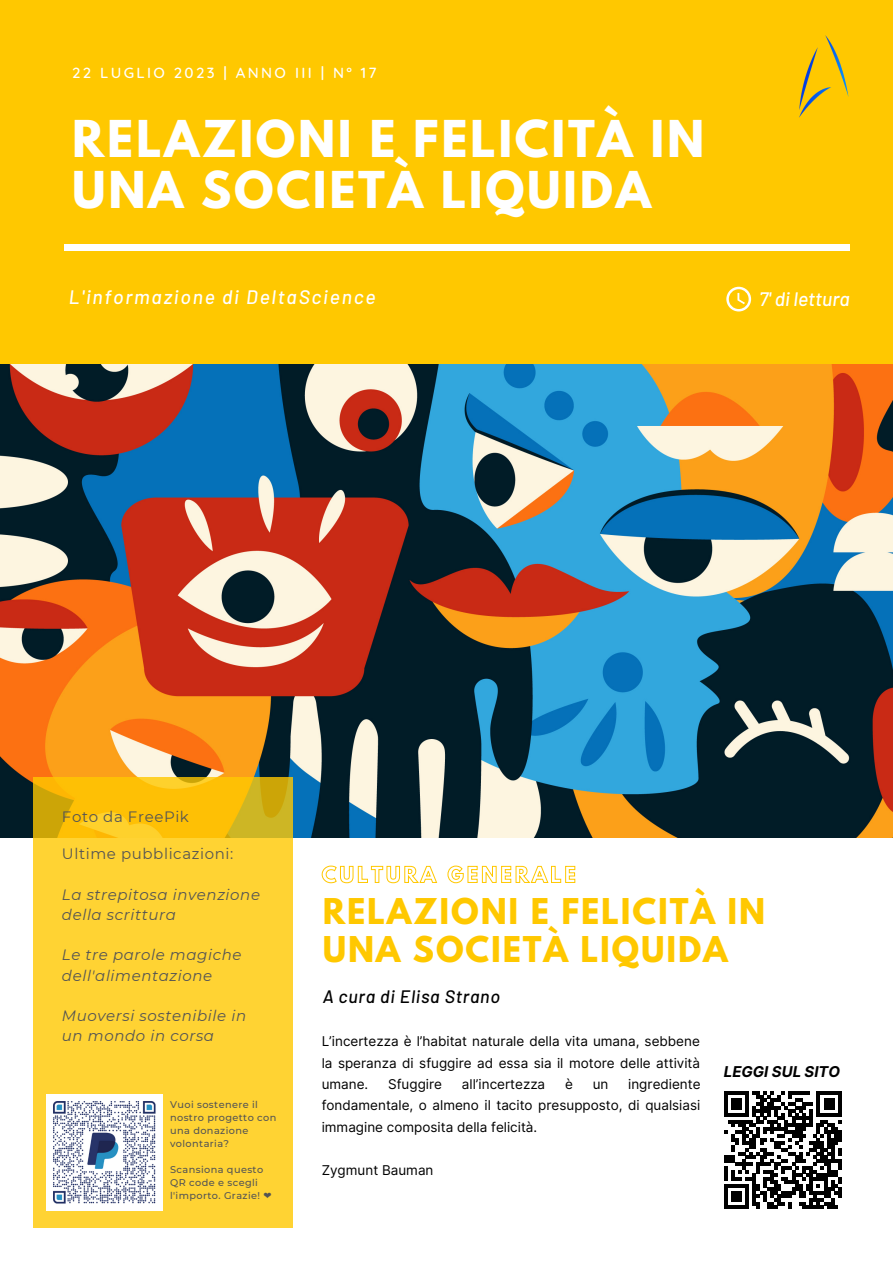
<style>
.page{position:relative;width:893px;height:1264px;background:#fff}
.page>*{position:absolute;margin:0;border:0;box-sizing:border-box;transform-origin:0 0}
.t1{font:700 45px/50.6px "League Spartan";letter-spacing:.06em;color:#fff}
.t2{font:700 31.5px/38.2px "League Spartan";letter-spacing:.06em;color:#ffc800}
.t3{font:italic 500 19.5px "Barlow";letter-spacing:.09em;color:#fff}
.t4{font:italic 500 19.5px "Barlow";color:#fff}
.t5{font:italic 500 18px "Barlow";letter-spacing:.04em;color:#000}
.t6{font:italic 15px/20.2px "Montserrat";letter-spacing:.04em;color:#545454}
.t7{font:15px "Montserrat";letter-spacing:.04em;color:#545454}
.t8{font:500 15px "Quicksand";letter-spacing:.16em;color:#fff}
.t9{font:italic 700 15px "Inter";color:#000}
.t10{font:13.5px/21.3px "Inter";color:#000;text-align:justify}
.t11{font:500 9.75px/13px "Montserrat";letter-spacing:.04em;color:#545454}
.s1{font-family:"DejaVu Sans";font-weight:400}
</style>
<div class="page">
<img style="left:0;top:363px;width:892px;height:474px">
<svg style="left:33px;top:777px;width:260px;height:451px;background:#fccf2d"></svg>
<div style="left:0;top:0;width:892px;height:363px;background:#ffc800"></div>
<div style="left:64px;top:244px;width:785px;height:7px;background:#fff"></div>
<img style="left:799px;top:35px;width:50px;height:83px">
<svg style="left:726px;top:287px;width:25px;height:24px"></svg>
<img style="left:46px;top:1094px;width:116px;height:116px">
<svg style="left:724px;top:1091px;width:117px;height:117px"></svg>
<svg style="left:321px;top:865px;width:254px;height:18px"></svg>
<p class="t8" style="left:72px;top:63px;width:306px">22 LUGLIO 2023 | ANNO III | N° 17</p>
<p class="t1" style="left:72px;top:120px;width:633px">RELAZIONI E FELICITÀ IN<br>UNA SOCIETÀ LIQUIDA</p>
<p class="t3" style="left:69px;top:284px;width:308px">L'informazione di DeltaScience</p>
<p class="t4" style="left:759px;top:287px;width:92px">7' di lettura</p>
<p class="t7" style="left:62px;top:807px;width:128px">Foto da FreePik</p>
<p class="t7" style="left:62px;top:844px;width:173px">Ultime pubblicazioni:</p>
<p class="t6" style="left:62px;top:884px;width:199px">La strepitosa invenzione della scrittura</p>
<p class="t6" style="left:62px;top:944px;width:181px">Le tre parole magiche dell'alimentazione</p>
<p class="t6" style="left:62px;top:1005px;width:186px">Muoversi sostenibile in un mondo in corsa</p>
<p class="t11" style="left:170px;top:1097px;width:108px">Vuoi sostenere il nostro progetto con una donazione volontaria?</p>
<p class="t11" style="left:170px;top:1162px;width:99px">Scansiona questo<br>QR code e scegli l'importo. Grazie! <span class="s1">❤️</span></p>
<p class="t2" style="left:322px;top:896px;width:444px">RELAZIONI E FELICITÀ IN<br>UNA SOCIETÀ LIQUIDA</p>
<p class="t5" style="left:322px;top:985px;width:179px">A cura di Elisa Strano</p>
<p class="t10" style="left:322px;top:1030px;width:380px">L’incertezza è l’habitat naturale della vita umana, sebbene la speranza di sfuggire ad essa sia il motore delle attività umane.</p>
<p class="t9" style="left:723px;top:1062px;width:118px">LEGGI SUL SITO</p>
<p class="t10" style="left:388px;top:1073px;width:55px">Sfuggire</p>
<p class="t10" style="left:462px;top:1073px;width:85px">all’incertezza</p>
<p class="t10" style="left:565px;top:1073px;width:9px">è</p>
<p class="t10" style="left:592px;top:1073px;width:17px">un</p>
<p class="t10" style="left:322px;top:1073px;width:380px;text-indent:306px">ingrediente fondamentale, o almeno il tacito presupposto, di qualsiasi immagine composita della felicità.</p>
<p class="t10" style="left:322px;top:1158px;width:113px">Zygmunt Bauman</p>
</div>
